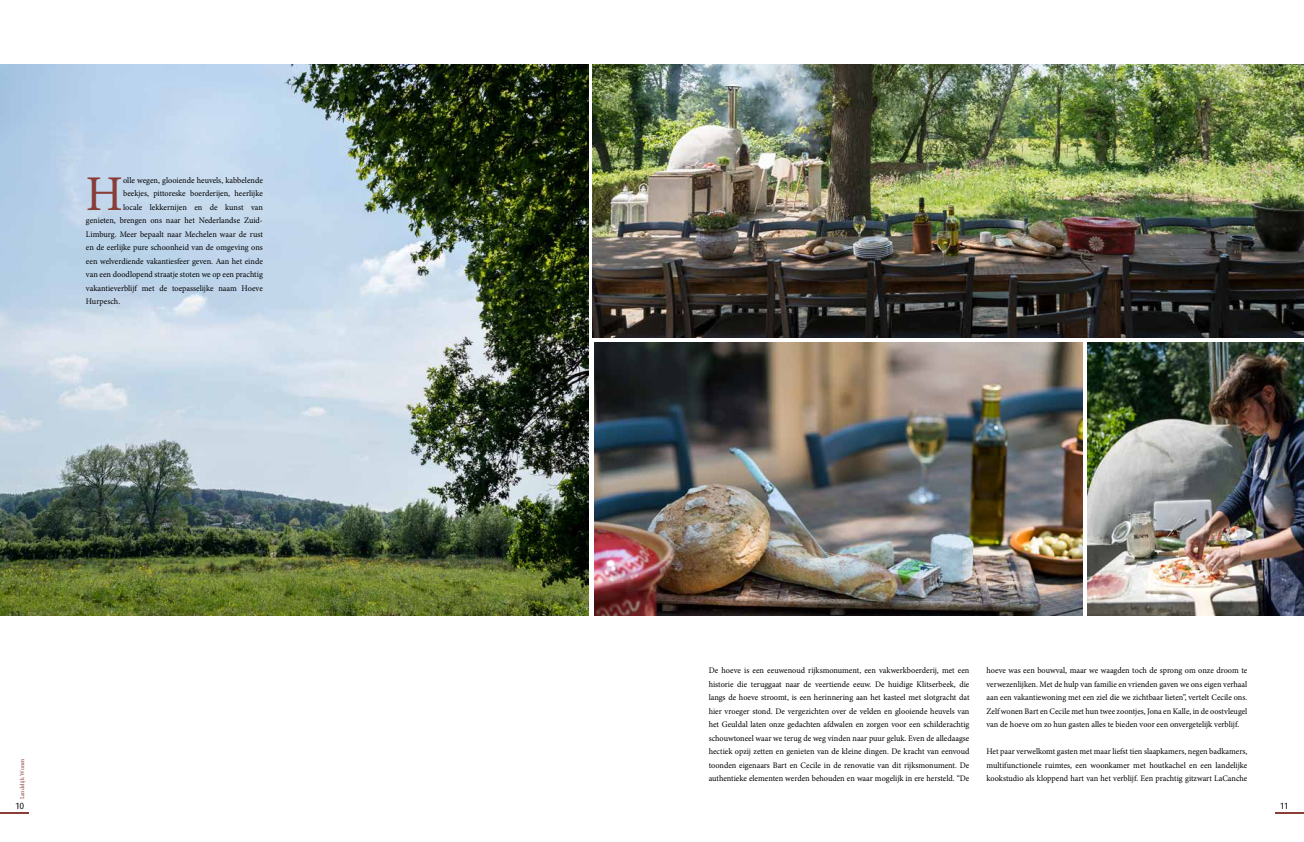
<style>
.page{position:relative;width:1304px;height:842px;background:#fff}
.page>*{position:absolute;margin:0;border:0;box-sizing:border-box;transform-origin:0 0}
.t1{font:50px "Minion Pro";color:#893d37}
.t2{font:9px "Dax";color:#000}
.t3{font:8.5px/13.5px "Minion Pro";color:#000;text-align:justify}
.t4{font:6px "Minion Pro";letter-spacing:-.005em;color:#893d37}
</style>
<div class="page">
<hr style="left:1276px;top:812px;width:28px;height:2px;background:#893d37">
<img style="left:592px;top:64px;width:712px;height:273px">
<img style="left:595px;top:342px;width:488px;height:273px">
<img style="left:1088px;top:342px;width:216px;height:273px">
<hr style="left:0;top:812px;width:28px;height:2px;background:#893d37">
<img style="left:0;top:64px;width:588px;height:551px">
<h1 class="t1" style="left:86px;top:160px;width:39px">H</h1>
<p class="t3" style="left:123px;top:173px;width:141px">olle wegen, glooiende heuvels, kabbelende</p>
<p class="t3" style="left:123px;top:187px;width:141px">beekjes, pittoreske boerderijen, heerlijke</p>
<p class="t3" style="left:123px;top:200px;width:141px">locale lekkernijen en de kunst van</p>
<p class="t3" style="left:86px;top:214px;width:178px">genieten, brengen ons naar het Nederlandse Zuid-</p>
<p class="t3" style="left:86px;top:227px;width:178px">Limburg. Meer bepaalt naar Mechelen waar de rust</p>
<p class="t3" style="left:86px;top:241px;width:178px">en de eerlijke pure schoonheid van de omgeving ons</p>
<p class="t3" style="left:86px;top:254px;width:178px">een welverdiende vakantiesfeer geven. Aan het einde</p>
<p class="t3" style="left:86px;top:268px;width:178px">van een doodlopend straatje stoten we op een prachtig</p>
<p class="t3" style="left:86px;top:281px;width:178px">vakantieverblijf met de toepasselijke naam Hoeve</p>
<p class="t3" style="left:86px;top:295px;width:36px">Hurpesch.</p>
<p class="t4" style="left:18px;top:799px;width:43px;rotate:-90deg">Landelijk Wonen</p>
<p class="t2" style="left:15px;top:801px;width:10px">10</p>
<p class="t3" style="left:709px;top:664px;width:262px">De hoeve is een eeuwenoud rijksmonument, een vakwerkboerderij, met een historie die teruggaat naar de veertiende eeuw. De huidige Klitserbeek, die langs de hoeve stroomt, is een herinnering aan het kasteel met slotgracht dat hier vroeger stond. De vergezichten over de velden en glooiende heuvels van het Geuldal laten onze gedachten afdwalen en zorgen voor een schilderachtig schouwtoneel waar we terug de weg vinden naar puur geluk. Even de alledaagse hectiek opzij zetten en genieten van de kleine dingen. De kracht van eenvoud toonden eigenaars Bart en Cecile in de renovatie van dit rijksmonument. De authentieke elementen werden behouden en waar mogelijk in ere hersteld. “De</p>
<p class="t3" style="left:986px;top:664px;width:262px">hoeve was een bouwval, maar we waagden toch de sprong om onze droom te verwezenlijken. Met de hulp van familie en vrienden gaven we ons eigen verhaal aan een vakantiewoning met een ziel die we zichtbaar lieten”, vertelt Cecile ons.<br>Zelf wonen Bart en Cecile met hun twee zoontjes, Jona en Kalle, in de oostvleugel van de hoeve om zo hun gasten alles te bieden voor een onvergetelijk verblijf.</p>
<p class="t3" style="left:986px;top:745px;width:262px">Het paar verwelkomt gasten met maar liefst tien slaapkamers, negen badkamers, multifunctionele ruimtes, een woonkamer met houtkachel en een landelijke kookstudio als kloppend hart van het verblijf. Een prachtig gitzwart LaCanche</p>
<p class="t2" style="left:1280px;top:801px;width:10px">11</p>
</div>
